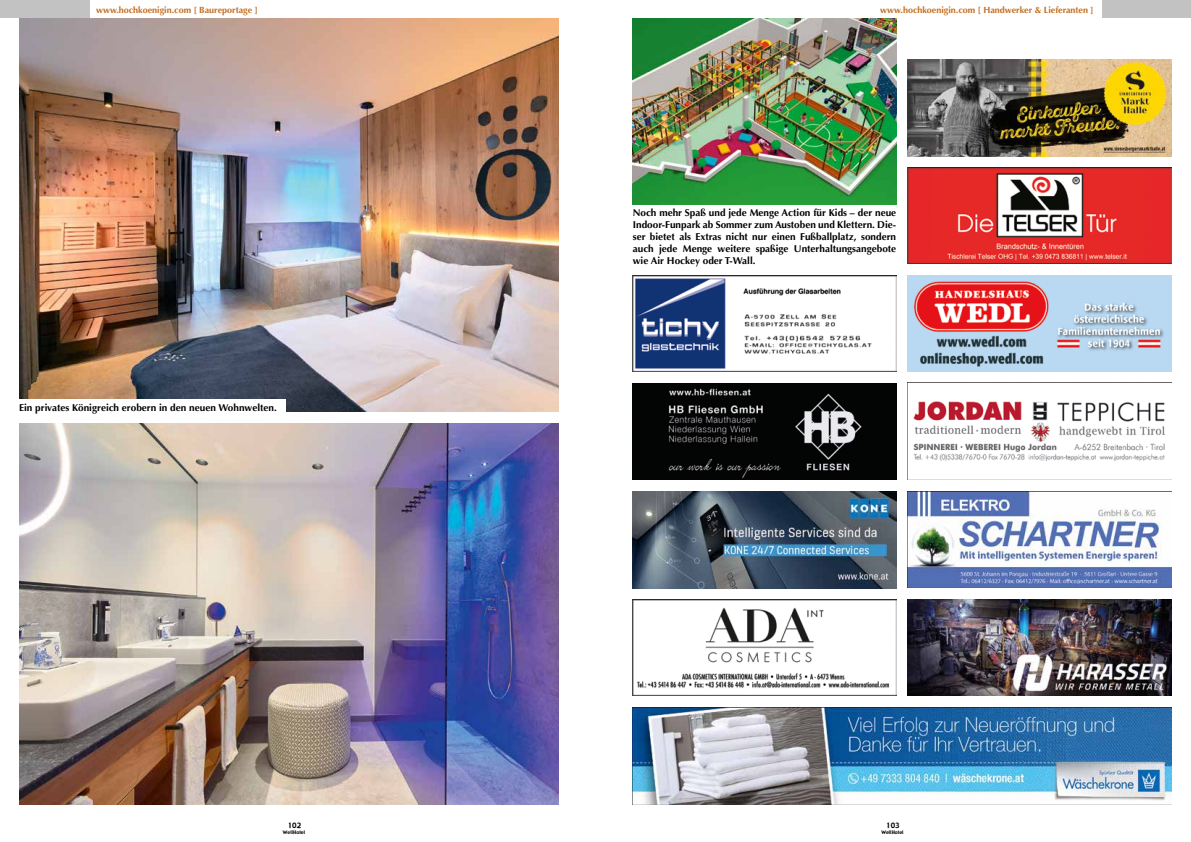
<style>
.page{position:relative;width:1191px;height:842px;background:#fff}
.page>*{position:absolute;margin:0;border:0;box-sizing:border-box;transform-origin:0 0}
.t1{font:700 10px/12px "Optima";color:#000;text-align:justify}
.t2{font:700 9px "Optima";color:#c26c1f}
.t3{font:7.3px "Gadget";color:#000}
.t4{font:4.8px "Gadget";color:#000}
</style>
<div class="page">
<img style="left:633px;top:18px;width:263px;height:186px">
<img style="left:20px;top:17px;width:538px;height:394px">
<img style="left:20px;top:423px;width:538px;height:381px">
<div style="left:0;top:0;width:89px;height:17px;background:#c2c2c3"></div>
<div style="left:19px;top:399px;width:267px;height:17px;background:#fff"></div>
<div style="left:1102px;top:0;width:89px;height:17px;background:#c2c2c3"></div>
<img style="left:633px;top:600px;width:263px;height:96px">
<img style="left:908px;top:599px;width:263px;height:97px">
<img style="left:633px;top:708px;width:538px;height:96px">
<img style="left:633px;top:383px;width:263px;height:97px">
<img style="left:913px;top:401px;width:252px;height:60px">
<img style="left:633px;top:491px;width:263px;height:97px">
<img style="left:908px;top:491px;width:263px;height:96px">
<img style="left:907px;top:60px;width:264px;height:96px">
<img style="left:908px;top:167px;width:263px;height:97px">
<img style="left:633px;top:275px;width:263px;height:97px">
<img style="left:908px;top:275px;width:263px;height:97px">
<p class="t2" style="left:96px;top:5px;width:163px">www.hochkoenigin.com [ Baureportage ]</p>
<p class="t2" style="left:880px;top:5px;width:215px">www.hochkoenigin.com [ Handwerker &amp; Lieferanten ]</p>
<p class="t1" style="left:633px;top:207px;width:265px">Noch mehr Spaß und jede Menge Action für Kids – der neue Indoor-Funpark ab Sommer zum Austoben und Klettern. Die&shy;ser bietet als Extras nicht nur einen Fußballplatz, sondern auch jede Menge weitere spaßige Unterhaltungsangebote wie Air Hockey oder T-Wall.</p>
<p class="t1" style="left:19px;top:402px;width:259px">Ein privates Königreich erobern in den neuen Wohnwelten.</p>
<p class="t3" style="left:288px;top:821px;width:15px">102</p>
<p class="t3" style="left:886px;top:821px;width:15px">103</p>
<p class="t4" style="left:283px;top:829px;width:24px">WellHotel</p>
<p class="t4" style="left:881px;top:829px;width:24px">WellHotel</p>
</div>
